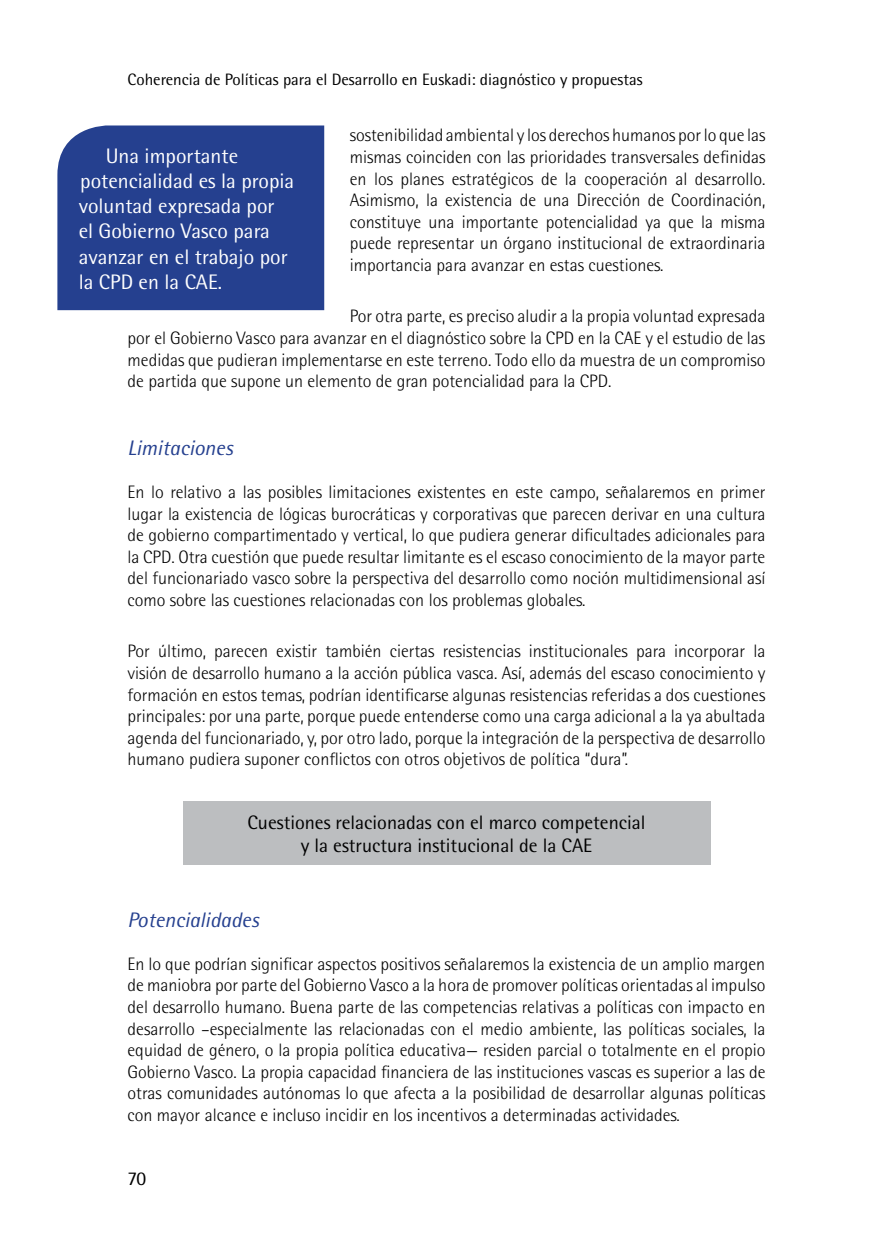
<style>
.page{position:relative;width:893px;height:1255px;background:#fff}
.page>*{position:absolute;margin:0;border:0;box-sizing:border-box;transform-origin:0 0}
.t1{font:21px/25.2px "Rotis Semi Sans";color:#fff}
.t2{font:italic 21px "Rotis Semi Sans";color:#25408f}
.t3{font:19.5px/23.4px "Rotis Semi Sans";color:#000;text-align:center}
.t4{font:300 18px/21.6px "Rotis Semi Sans";color:#000;text-align:justify}
.t5{font:16.5px "Rotis Semi Sans";color:#000}
</style>
<div class="page">
<div style="left:183px;top:801px;width:527px;height:64px;background:#bcbec0"></div>
<div style="left:57px;top:125px;width:267px;height:185px;background:#25408f"></div>
<p class="t5" style="left:128px;top:70px;width:516px">Coherencia de Políticas para el Desarrollo en Euskadi: diagnóstico y propuestas</p>
<p class="t4" style="left:350px;top:124px;width:417px">sostenibilidad ambiental y los derechos humanos por lo que las mismas coinciden con las prioridades transversales definidas en los planes estratégicos de la cooperación al desarrollo.<br>Asimismo, la existencia de una Dirección de Coordinación, constituye una importante potencialidad ya que la misma puede representar un órgano institucional de extraordinaria importancia para avanzar en estas cuestiones.</p>
<p class="t4" style="left:128px;top:305px;width:639px;text-indent:222px">Por otra parte, es preciso aludir a la propia voluntad expresada por el Gobierno Vasco para avanzar en el diagnóstico sobre la CPD en la CAE y el estudio de las medidas que pudieran implementarse en este terreno. Todo ello da muestra de un compromiso de partida que supone un elemento de gran potencialidad para la CPD.</p>
<p class="t1" style="left:79px;top:143px;width:217px;text-indent:27px">Una importante potencialidad es la propia voluntad expresada por el Gobierno Vasco para avanzar en el trabajo por la CPD en la CAE.</p>
<p class="t2" style="left:128px;top:435px;width:107px">Limitaciones</p>
<p class="t4" style="left:128px;top:481px;width:639px">En lo relativo a las posibles limitaciones existentes en este campo, señalaremos en primer lugar la existencia de lógicas burocráticas y corporativas que parecen derivar en una cultura de gobierno compartimentado y vertical, lo que pudiera generar dificultades adicionales para la CPD. Otra cuestión que puede resultar limitante es el escaso conocimiento de la mayor parte del funcionariado vasco sobre la perspectiva del desarrollo como noción multidimensional así como sobre las cuestiones relacionadas con los problemas globales.</p>
<p class="t4" style="left:128px;top:640px;width:639px">Por último, parecen existir también ciertas resistencias institucionales para incorporar la visión de desarrollo humano a la acción pública vasca. Así, además del escaso conocimiento y formación en estos temas, podrían identificarse algunas resistencias referidas a dos cuestiones principales: por una parte, porque puede entenderse como una carga adicional a la ya abultada agenda del funcionariado, y, por otro lado, porque la integración de la perspectiva de desarrollo humano pudiera suponer conflictos con otros objetivos de política “dura”.</p>
<p class="t3" style="left:247px;top:810px;width:400px">Cuestiones relacionadas con el marco competencial y la estructura institucional de la CAE</p>
<p class="t2" style="left:128px;top:907px;width:133px">Potencialidades</p>
<p class="t4" style="left:128px;top:952px;width:639px">En lo que podrían significar aspectos positivos señalaremos la existencia de un amplio margen de maniobra por parte del Gobierno Vasco a la hora de promover políticas orientadas al impulso del desarrollo humano. Buena parte de las competencias relativas a políticas con impacto en desarrollo –especialmente las relacionadas con el medio ambiente, las políticas sociales, la equidad de género, o la propia política educativa— residen parcial o totalmente en el propio Gobierno Vasco. La propia capacidad financiera de las instituciones vascas es superior a las de otras comunidades autónomas lo que afecta a la posibilidad de desarrollar algunas políticas con mayor alcance e incluso incidir en los incentivos a determinadas actividades.</p>
<p class="t3" style="left:128px;top:1166px;width:20px">70</p>
</div>
